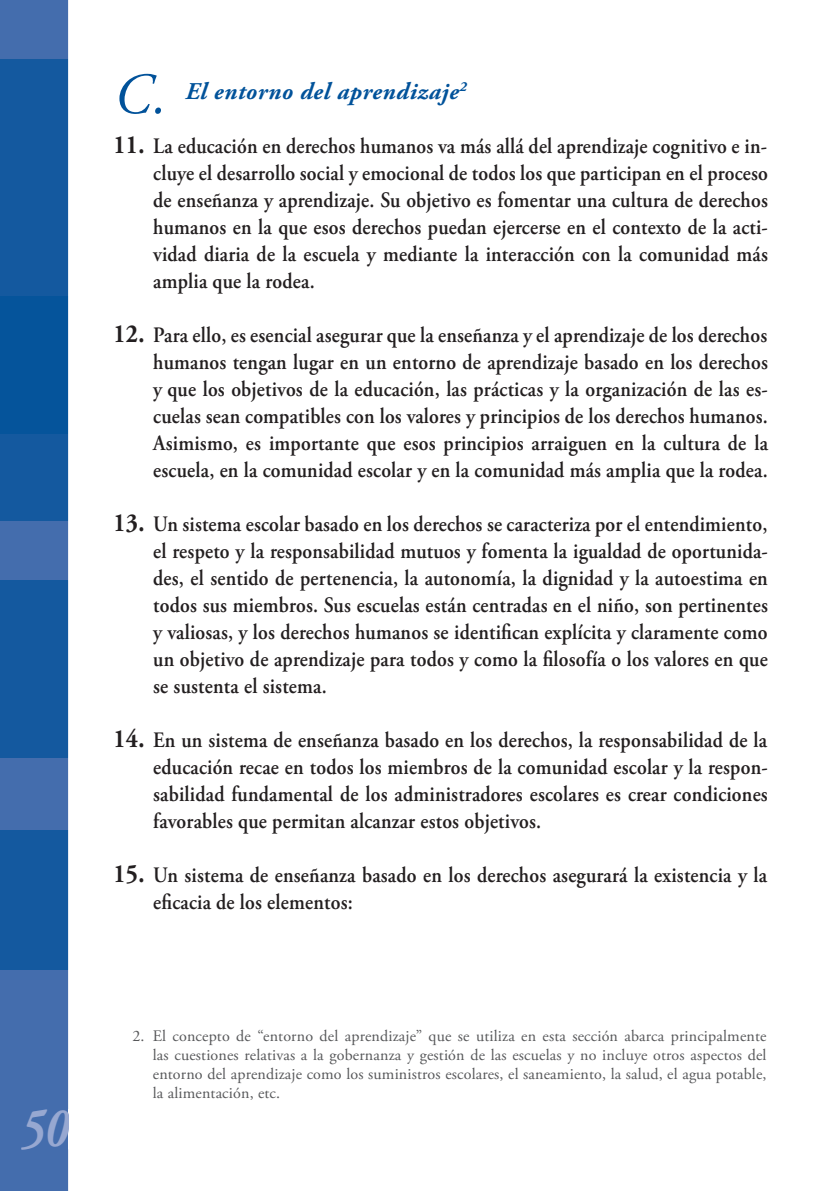
<style>
.page{position:relative;width:840px;height:1191px;background:#fff}
.page>*{position:absolute;margin:0;border:0;box-sizing:border-box;transform-origin:0 0}
.t1{font:italic 58px "Adobe Garamond Pro";color:#01529a}
.t2{font:italic 700 56px "Adobe Garamond Pro";color:#97a8d1;scale:.8 1}
.t3{font:italic 700 24px "Adobe Garamond Pro";letter-spacing:.025em;color:#01529a}
.t4{font:600 22px/27px "Adobe Garamond Pro";letter-spacing:.01em;color:#231f20;text-align:justify;scale:.9 1}
.t5{font:16px/19px "Adobe Garamond Pro";letter-spacing:.01em;color:#57585a;text-align:justify}
.s1{font-weight:700;font-size:26px}
</style>
<div class="page">
<svg style="left:0;top:0;width:68px;height:1191px;background:#235fa3"></svg>
<div style="left:0;top:830px;width:68px;height:139px;background:#14599f"></div>
<div style="left:21px;top:1109px;width:47px;height:40px;background:#446dad"></div>
<h1 class="t1" style="left:113px;top:60px;width:55px">C.</h1>
<p class="t3" style="left:185px;top:78px;width:282px">El entorno del aprendizaje<sup>2</sup></p>
<p class="t4" style="left:153px;top:133px;width:684px;text-indent:-40px"><span class="s1">11.</span> La educación en derechos humanos va más allá del aprendizaje cognitivo e in&shy;cluye el desarrollo social y emocional de todos los que participan en el proceso de enseñanza y aprendizaje. Su objetivo es fomentar una cultura de derechos humanos en la que esos derechos puedan ejercerse en el contexto de la acti&shy;vidad diaria de la escuela y mediante la interacción con la comunidad más amplia que la rodea.</p>
<p class="t4" style="left:153px;top:322px;width:684px;text-indent:-40px"><span class="s1">12.</span> Para ello, es esencial asegurar que la enseñanza y el aprendizaje de los derechos humanos tengan lugar en un entorno de aprendizaje basado en los derechos y que los objetivos de la educación, las prácticas y la organización de las es&shy;cuelas sean compatibles con los valores y principios de los derechos humanos.<br>Asimismo, es importante que esos principios arraiguen en la cultura de la escuela, en la comunidad escolar y en la comunidad más amplia que la rodea.</p>
<p class="t4" style="left:153px;top:511px;width:684px;text-indent:-40px"><span class="s1">13.</span> Un sistema escolar basado en los derechos se caracteriza por el entendimiento, el respeto y la responsabilidad mutuos y fomenta la igualdad de oportunida&shy;des, el sentido de pertenencia, la autonomía, la dignidad y la autoestima en todos sus miembros. Sus escuelas están centradas en el niño, son pertinentes y valiosas, y los derechos humanos se identifican explícita y claramente como un objetivo de aprendizaje para todos y como la filosofía o los valores en que se sustenta el sistema.</p>
<p class="t4" style="left:153px;top:727px;width:684px;text-indent:-40px"><span class="s1">14.</span> En un sistema de enseñanza basado en los derechos, la responsabilidad de la educación recae en todos los miembros de la comunidad escolar y la respon&shy;sabilidad fundamental de los administradores escolares es crear condiciones favorables que permitan alcanzar estos objetivos.</p>
<p class="t4" style="left:153px;top:862px;width:683px;text-indent:-40px"><span class="s1">15.</span> Un sistema de enseñanza basado en los derechos asegurará la existencia y la eficacia de los elementos:</p>
<h2 class="t2" style="left:21px;top:1095px;width:60px">50</h2>
<p class="t5" style="left:153px;top:1027px;width:614px;text-indent:-20px">2. El concepto de “entorno del aprendizaje” que se utiliza en esta sección abarca principalmente las cuestiones relativas a la gobernanza y gestión de las escuelas y no incluye otros aspectos del entorno del aprendizaje como los suministros escolares, el saneamiento, la salud, el agua potable, la alimentación, etc.</p>
</div>
